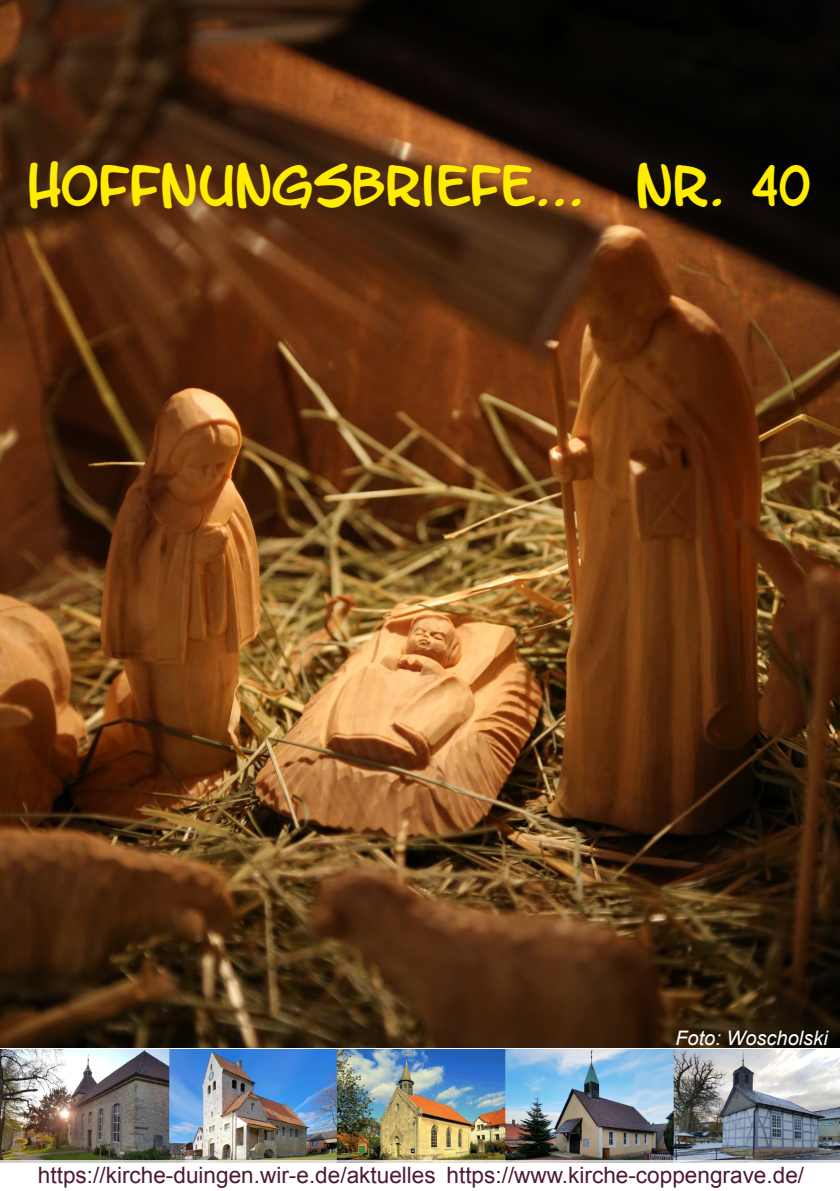
<style>
.page{position:relative;width:840px;height:1191px;background:#fff}
.page>*{position:absolute;margin:0;border:0;box-sizing:border-box;transform-origin:0 0}
.t1{font:48px "Letter O Matic";color:#ffec00}
.t2{font:22.6px "Arial";color:#4d1933}
.t3{font:italic 20px "Arial";color:#fff}
</style>
<div class="page">
<img style="left:0;top:0;width:839px;height:1047px">
<img style="left:0;top:1049px;width:839px;height:111px">
<h1 class="t1" style="left:27px;top:168px;width:785px">Hoffnungsbriefe... Nr. 40</h1>
<p class="t3" style="left:675px;top:1027px;width:154px">Foto: Woscholski</p>
<p class="t2" style="left:38px;top:1162px;width:767px">https://kirche-duingen.wir-e.de/aktuelles https://www.kirche-coppengrave.de/</p>
</div>
